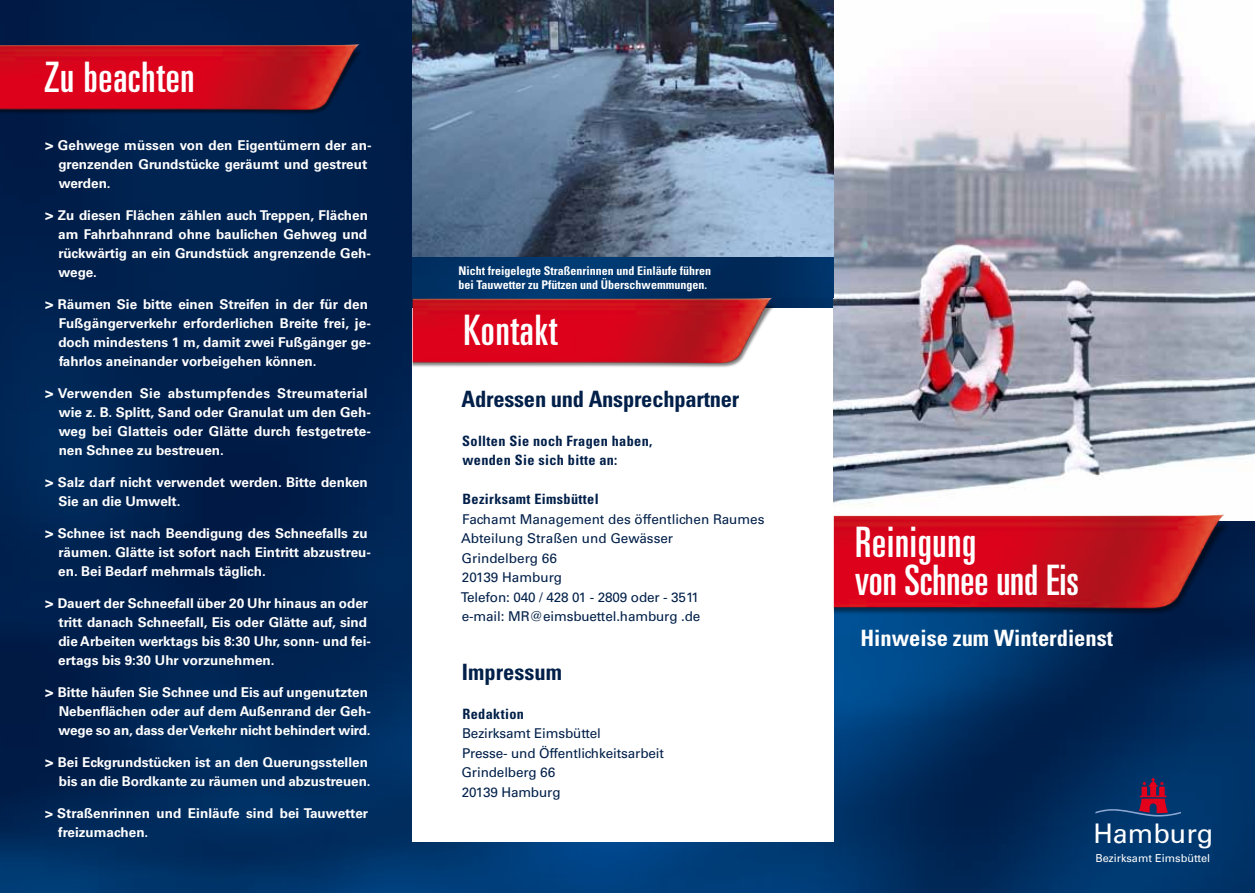
<style>
.page{position:relative;width:1255px;height:893px;background:#fff}
.page>*{position:absolute;margin:0;border:0;box-sizing:border-box;transform-origin:0 0}
.t1{font:ultra-condensed 42px/37.5px "Univers LT Std";color:#fff}
.t2{font:ultra-condensed 42px "Univers LT Std";letter-spacing:.02em;color:#fff}
.t3{font:27px "Univers LT Std";color:#fff}
.t4{font:700 condensed 22.5px "Univers LT Std";letter-spacing:-.01em;color:#001f49}
.t5{font:700 condensed 22.5px "Univers LT Std";color:#fff}
.t6{font:700 condensed 14.25px/19.5px "Univers LT Std";letter-spacing:.025em;color:#001f49}
.t7{font:700 13.5px/19px "Univers LT Std";color:#fff}
.t8{font:13.5px/19.5px "Univers LT Std";letter-spacing:-.01em;color:#001f49}
.t9{font:700 condensed 12px/14.4px "Univers LT Std";color:#fff}
.t10{font:10.95px "Univers LT Std";color:#fff}
.s1{font-size:14.25px}
</style>
<div class="page">
<img style="left:0;top:0;width:1254px;height:893px">
<div style="left:412px;top:308px;width:421px;height:534px;background:#fff"></div>
<img style="left:412px;top:298px;width:417px;height:70px">
<svg style="left:1095px;top:778px;width:85px;height:38px;background:#2b2f5f"></svg>
<img style="left:833px;top:0;width:421px;height:514px">
<img style="left:833px;top:514px;width:421px;height:116px">
<img style="left:0;top:44px;width:412px;height:81px">
<img style="left:412px;top:0;width:421px;height:257px">
<img style="left:412px;top:257px;width:421px;height:41px">
<h1 class="t2" style="left:45px;top:53px;width:151px">Zu beachten</h1>
<p class="t7" style="left:58px;top:136px;width:314px;text-indent:-13px"><span class="s1">&gt;</span> Gehwege müssen von den Eigentümern der an&shy;grenzenden Grundstücke geräumt und gestreut werden.</p>
<p class="t7" style="left:58px;top:206px;width:314px;text-indent:-13px"><span class="s1">&gt;</span> Zu diesen Flächen zählen auch Treppen, Flächen am Fahrbahnrand ohne baulichen Gehweg und rückwärtig an ein Grundstück angrenzende Geh&shy;wege.</p>
<p class="t7" style="left:58px;top:295px;width:314px;text-indent:-13px"><span class="s1">&gt;</span> Räumen Sie bitte einen Streifen in der für den Fußgängerverkehr erforderlichen Breite frei, je&shy;doch mindestens 1 m, damit zwei Fußgänger ge&shy;fahrlos aneinander vorbeigehen können.</p>
<p class="t7" style="left:59px;top:384px;width:314px;text-indent:-13px"><span class="s1">&gt;</span> Verwenden Sie abstumpfendes Streumaterial wie z. B. Splitt, Sand oder Granulat um den Geh&shy;weg bei Glatteis oder Glätte durch festgetrete&shy;nen Schnee zu bestreuen.</p>
<p class="t7" style="left:59px;top:473px;width:311px;text-indent:-13px"><span class="s1">&gt;</span> Salz darf nicht verwendet werden. Bitte denken<br>Sie an die Umwelt.</p>
<p class="t7" style="left:58px;top:524px;width:314px;text-indent:-13px"><span class="s1">&gt;</span> Schnee ist nach Beendigung des Schneefalls zu räumen. Glätte ist sofort nach Eintritt abzustreu&shy;en. Bei Bedarf mehrmals täglich.</p>
<p class="t7" style="left:58px;top:594px;width:314px;text-indent:-13px"><span class="s1">&gt;</span> Dauert der Schneefall über 20 Uhr hinaus an oder tritt danach Schneefall, Eis oder Glätte auf, sind die Arbeiten werktags bis 8:30 Uhr, sonn- und fei&shy;ertags bis 9:30 Uhr vorzunehmen.</p>
<p class="t7" style="left:59px;top:683px;width:314px;text-indent:-13px"><span class="s1">&gt;</span> Bitte häufen Sie Schnee und Eis auf ungenutzten<br>Nebenflächen oder auf dem Außenrand der Geh&shy;wege so an, dass der Verkehr nicht behindert wird.</p>
<p class="t7" style="left:45px;top:752px;width:327px;text-align:right"><span class="s1">&gt;</span> Bei Eckgrundstücken ist an den Querungsstellen bis an die Bordkante zu räumen und abzustreuen.</p>
<p class="t7" style="left:58px;top:803px;width:311px;text-indent:-13px">&gt; Straßenrinnen und Einläufe sind bei Tauwetter freizumachen.</p>
<p class="t9" style="left:458px;top:263px;width:254px">Nicht freigelegte Straßenrinnen und Einläufe führen bei Tauwetter zu Pfützen und Überschwemmungen.</p>
<h1 class="t2" style="left:463px;top:307px;width:95px">Kontakt</h1>
<h3 class="t4" style="left:461px;top:385px;width:279px">Adressen und Ansprechpartner</h3>
<p class="t6" style="left:462px;top:431px;width:192px">Sollten Sie noch Fragen haben, wenden Sie sich bitte an:</p>
<p class="t6" style="left:462px;top:489px;width:138px">Bezirksamt Eimsbüttel</p>
<p class="t8" style="left:460px;top:509px;width:305px">Fachamt Management des öffentlichen Raumes<br>Abteilung Straßen und Gewässer<br>Grindelberg 66<br>20139 Hamburg<br>Telefon: 040 / 428 01 - 2809 oder - 3511<br>e-mail: MR@eimsbuettel.hamburg .de</p>
<h3 class="t4" style="left:462px;top:658px;width:101px">Impressum</h3>
<p class="t6" style="left:462px;top:704px;width:63px">Redaktion</p>
<p class="t8" style="left:461px;top:724px;width:204px">Bezirksamt Eimsbüttel<br>Presse- und Öffentlichkeitsarbeit<br>Grindelberg 66<br>20139 Hamburg</p>
<h1 class="t1" style="left:855px;top:523px;width:225px">Reinigung<br>von Schnee und Eis</h1>
<h3 class="t5" style="left:860px;top:624px;width:254px">Hinweise zum Winterdienst</h3>
<h2 class="t3" style="left:1093px;top:818px;width:121px">Hamburg</h2>
<p class="t10" style="left:1095px;top:852px;width:116px">Bezirksamt Eimsbüttel</p>
</div>
